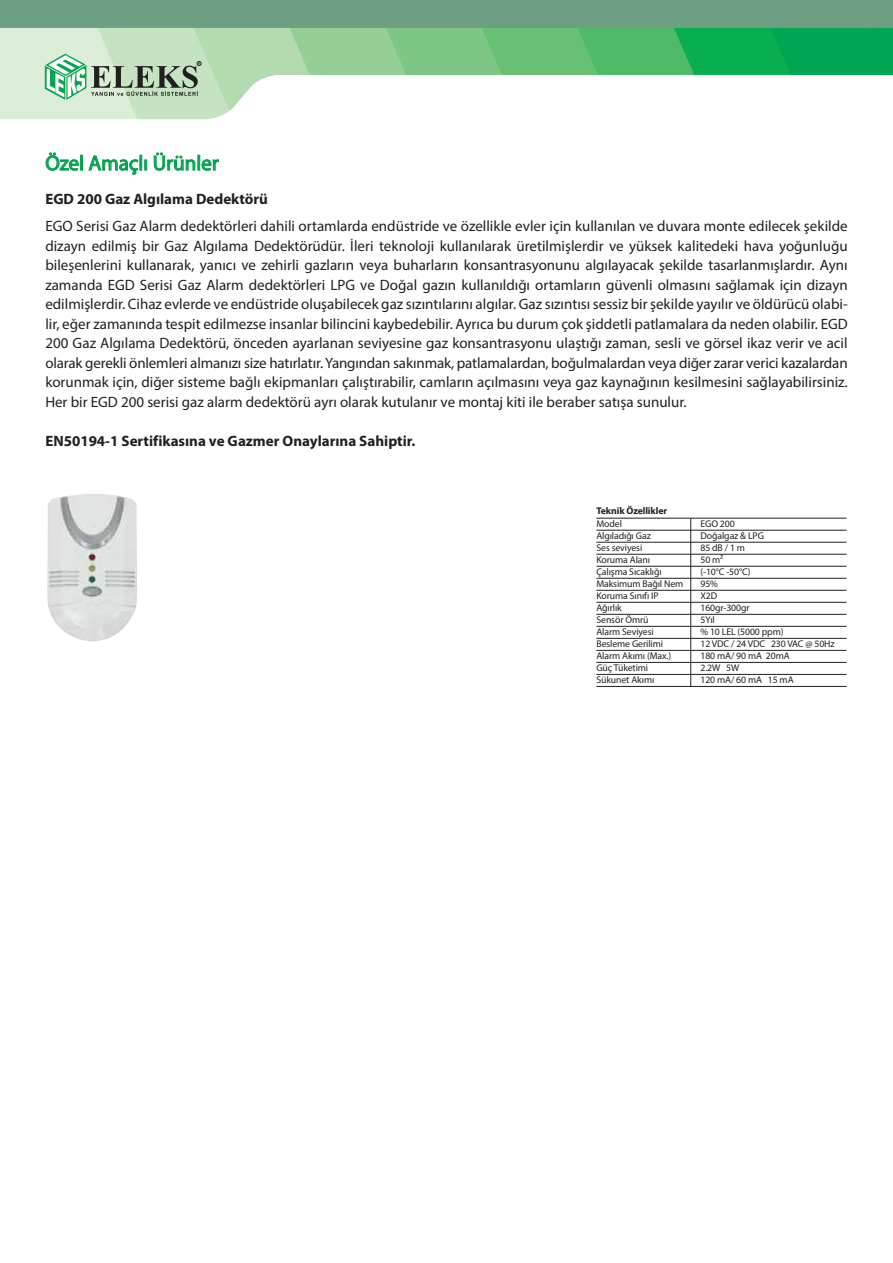
<style>
.page{position:relative;width:893px;height:1263px;background:#fff}
.page>*{position:absolute;margin:0;border:0;box-sizing:border-box;transform-origin:0 0}
.t1{font:21px "Myriad Pro";color:#03a550}
.t2{font:15px/19.5px "Myriad Pro";color:#231f20;text-align:justify}
.t3{font:700 15px "Myriad Pro";color:#231f20}
.t4{font:9.75px/12px "Myriad Pro";letter-spacing:-.01em;color:#231f20}
.t5{font:700 9.75px "Myriad Pro";letter-spacing:-.01em;color:#231f20}
</style>
<div class="page">
<svg style="left:46px;top:152px;width:33px;height:19px"></svg>
<div style="left:80px;top:155px;width:3px;height:15px;border:1px solid #00a14b"></div>
<svg style="left:88px;top:154px;width:59px;height:21px"></svg>
<svg style="left:154px;top:152px;width:65px;height:19px"></svg>
<img style="left:47px;top:494px;width:90px;height:147px">
<svg style="left:0;top:0;width:893px;height:119px"></svg>
<hr style="left:596px;top:530px;width:250px;height:1px;background:#231f20">
<hr style="left:596px;top:542px;width:250px;height:1px;background:#231f20">
<hr style="left:596px;top:518px;width:250px;height:1px;background:#231f20">
<hr style="left:596px;top:554px;width:250px;height:1px;background:#231f20">
<hr style="left:596px;top:566px;width:250px;height:1px;background:#231f20">
<hr style="left:596px;top:578px;width:250px;height:1px;background:#231f20">
<hr style="left:596px;top:590px;width:250px;height:1px;background:#231f20">
<hr style="left:596px;top:602px;width:250px;height:1px;background:#231f20">
<hr style="left:596px;top:614px;width:250px;height:1px;background:#231f20">
<hr style="left:596px;top:626px;width:250px;height:1px;background:#231f20">
<hr style="left:596px;top:638px;width:250px;height:1px;background:#231f20">
<hr style="left:596px;top:650px;width:250px;height:1px;background:#231f20">
<hr style="left:596px;top:662px;width:250px;height:1px;background:#231f20">
<hr style="left:596px;top:674px;width:250px;height:1px;background:#231f20">
<hr style="left:596px;top:686px;width:250px;height:1px;background:#231f20">
<hr style="left:690px;top:518px;width:1px;height:169px;background:#231f20">
<h1 class="t1" style="left:45px;top:150px;width:175px">Özel Amaçlı Ürünler</h1>
<p class="t3" style="left:45px;top:189px;width:224px">EGD 200 Gaz Algılama Dedektörü</p>
<p class="t2" style="left:45px;top:216px;width:804px">EGO Serisi Gaz Alarm dedektörleri dahili ortamlarda endüstride ve özellikle evler için kullanılan ve duvara monte edilecek şekilde dizayn edilmiş bir Gaz Algılama Dedektörüdür. İleri teknoloji kullanılarak üretilmişlerdir ve yüksek kalitedeki hava yoğunluğu bileşenlerini kullanarak, yanıcı ve zehirli gazların veya buharların konsantrasyonunu algılayacak şekilde tasarlanmışlardır. Aynı zamanda EGD Serisi Gaz Alarm dedektörleri LPG ve Doğal gazın kullanıldığı ortamların güvenli olmasını sağlamak için dizayn edilmişlerdir. Cihaz evlerde ve endüstride oluşabilecek gaz sızıntılarını algılar. Gaz sızıntısı sessiz bir şekilde yayılır ve öldürücü olabi&shy;lir, eğer zamanında tespit edilmezse insanlar bilincini kaybedebilir. Ayrıca bu durum çok şiddetli patlamalara da neden olabilir. EGD 200 Gaz Algılama Dedektörü, önceden ayarlanan seviyesine gaz konsantrasyonu ulaştığı zaman, sesli ve görsel ikaz verir ve acil olarak gerekli önlemleri almanızı size hatırlatır. Yangından sakınmak, patlamalardan, boğulmalardan veya diğer zarar verici kazalardan korunmak için, diğer sisteme bağlı ekipmanları çalıştırabilir, camların açılmasını veya gaz kaynağının kesilmesini sağlayabilirsiniz.<br>Her bir EGD 200 serisi gaz alarm dedektörü ayrı olarak kutulanır ve montaj kiti ile beraber satışa sunulur.</p>
<p class="t3" style="left:45px;top:431px;width:372px">EN50194-1 Sertifikasına ve Gazmer Onaylarına Sahiptir.</p>
<p class="t5" style="left:596px;top:504px;width:72px">Teknik Özellikler</p>
<p class="t4" style="left:596px;top:518px;width:88px">Model<br>Algıladığı Gaz<br>Ses seviyesi<br>Koruma Alanı<br>Çalışma Sıcaklığı<br>Maksimum Bağıl Nem<br>Koruma Sınıfı IP<br>Ağırlık<br>Sensör Ömrü<br>Alarm Seviyesi<br>Besleme Gerilimi<br>Alarm Akımı (Max.)<br>Güç Tüketimi<br>Sükunet Akımı</p>
<p class="t4" style="left:700px;top:518px;width:136px">EGO 200<br>Doğalgaz &amp; LPG<br>85 dB / 1 m<br>50 m²<br>(-10°C -50°C)<br>95%<br>X2D<br>160gr-300gr<br>5Yıl<br>% 10 LEL (5000 ppm)<br>12 VDC / 24 VDC 230 VAC @ 50Hz<br>180 mA/ 90 mA 20mA<br>2.2W 5W<br>120 mA/ 60 mA 15 mA</p>
</div>
